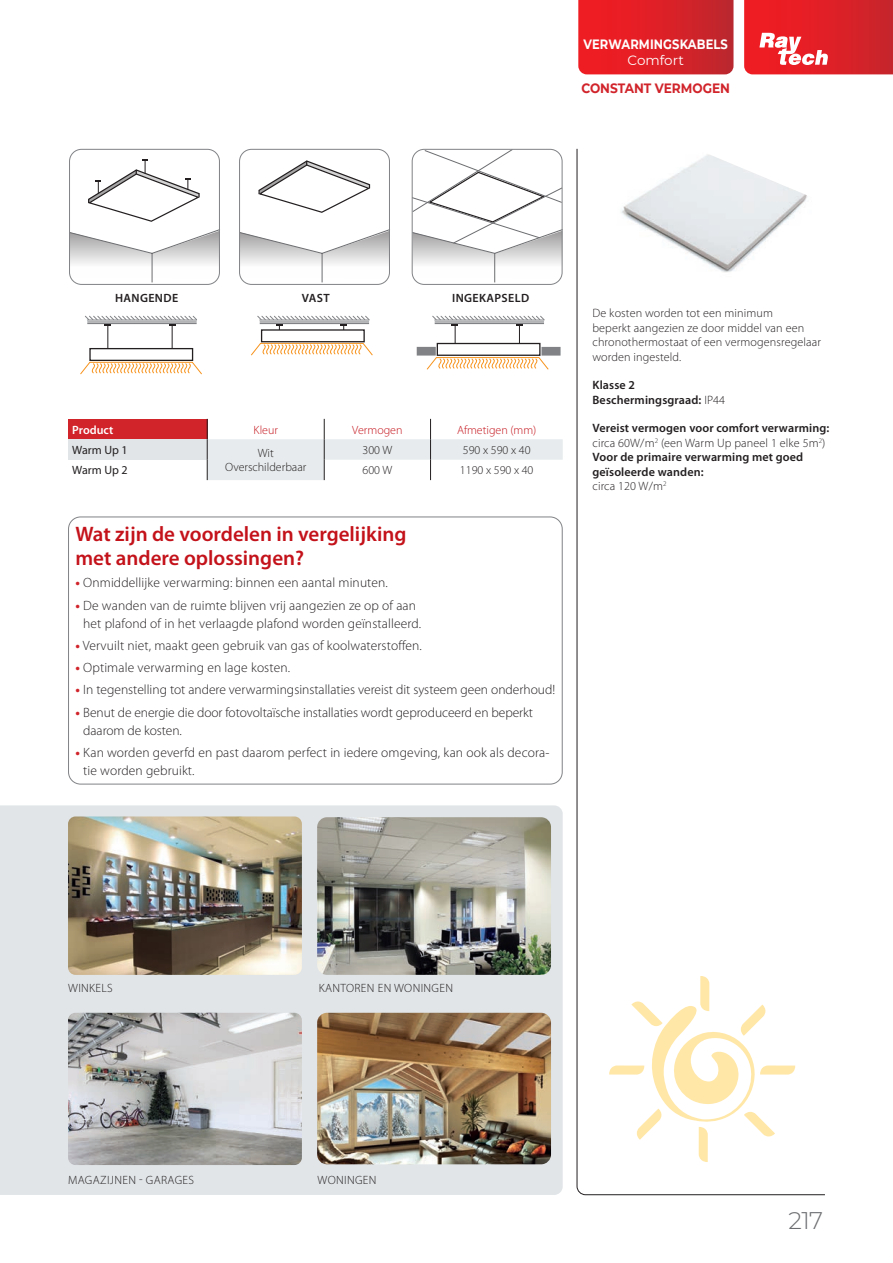
<style>
.page{position:relative;width:893px;height:1263px;background:#fff}
.page>*{position:absolute;margin:0;border:0;box-sizing:border-box;transform-origin:0 0}
.t1{font:300 24px "Montserrat";color:#6c6d70}
.TESTO_9_12{font:600 21px/24px "Myriad Pro";color:#c4121a}
.TESTO_9_12-2{font:300 13.5px/18px "Myriad Pro";letter-spacing:.01em;color:#231f20}
.t2{font:700 13.5px "Montserrat";letter-spacing:.01em;color:#fff;scale:.85 1}
.t3{font:700 13.5px "Montserrat";color:#d1232a;scale:.9 1}
.t4{font:13.5px "Montserrat";color:#fff}
.t5{font:300 12.15px/14.4px "Myriad Pro";letter-spacing:.01em;color:#231f20}
.t6{font:600 12.15px/14.4px "Myriad Pro";letter-spacing:.01em;color:#231f20}
.t7{font:300 12px "Myriad Pro";letter-spacing:.03em;color:#231f20}
.t8{font:300 12px/14.2px "Myriad Pro";color:#231f20;text-align:center}
.t9{font:300 12px "Myriad Pro";color:#c4121a}
.t10{font:600 12px "Myriad Pro";letter-spacing:.03em;color:#231f20}
.t11{font:12px "Myriad Pro";color:#231f20}
.t12{font:600 12px "Myriad Pro";color:#fff}
.s1{font-weight:700;color:#d1232a}
.s2{font-weight:300}
</style>
<div class="page">
<svg style="left:578px;top:0;width:155px;height:74px;background:#db2127"></svg>
<svg style="left:577px;top:148px;width:248px;height:1047px"></svg>
<svg style="left:744px;top:0;width:149px;height:74px;background:#e13036"></svg>
<div style="left:0;top:805px;width:563px;height:390px;background:#e1e5e8"></div>
<img style="left:618px;top:148px;width:207px;height:135px">
<svg style="left:88px;top:159px;width:112px;height:63px"></svg>
<svg style="left:258px;top:160px;width:113px;height:53px"></svg>
<svg style="left:417px;top:316px;width:144px;height:54px"></svg>
<div style="left:89px;top:348px;width:104px;height:13px;border:1px solid #231f20"></div>
<svg style="left:85px;top:316px;width:112px;height:33px"></svg>
<svg style="left:80px;top:362px;width:122px;height:13px"></svg>
<svg style="left:251px;top:343px;width:122px;height:13px"></svg>
<div style="left:261px;top:329px;width:104px;height:13px;border:1px solid #231f20"></div>
<svg style="left:257px;top:316px;width:112px;height:14px"></svg>
<svg style="left:69px;top:229px;width:151px;height:54px"></svg>
<svg style="left:239px;top:229px;width:151px;height:54px"></svg>
<svg style="left:411px;top:148px;width:150px;height:135px"></svg>
<div style="left:69px;top:149px;width:151px;height:136px;border:1px solid #808285;border-radius:12px"></div>
<div style="left:68px;top:516px;width:495px;height:268px;border:1px solid #808285;border-radius:12px"></div>
<div style="left:239px;top:149px;width:151px;height:136px;border:1px solid #808285;border-radius:12px"></div>
<div style="left:412px;top:149px;width:151px;height:136px;border:1px solid #808285;border-radius:12px"></div>
<svg style="left:68px;top:419px;width:495px;height:61px"></svg>
<img style="left:68px;top:816px;width:234px;height:159px">
<img style="left:317px;top:817px;width:234px;height:158px">
<img style="left:68px;top:1013px;width:234px;height:152px">
<img style="left:317px;top:1013px;width:234px;height:151px">
<svg style="left:609px;top:976px;width:186px;height:186px"></svg>
<p class="t2" style="left:584px;top:34px;width:171px">VERWARMINGSKABELS</p>
<p class="t4" style="left:628px;top:51px;width:58px">Comfort</p>
<p class="t3" style="left:581px;top:78px;width:167px">CONSTANT VERMOGEN</p>
<p class="t10" style="left:115px;top:290px;width:64px">HANGENDE</p>
<p class="t10" style="left:302px;top:290px;width:29px">VAST</p>
<p class="t10" style="left:452px;top:290px;width:79px">INGEKAPSELD</p>
<p class="t12" style="left:72px;top:422px;width:43px">Product</p>
<p class="t9" style="left:253px;top:422px;width:26px">Kleur</p>
<p class="t9" style="left:352px;top:422px;width:52px">Vermogen</p>
<p class="t9" style="left:457px;top:422px;width:81px">Afmetigen (mm)</p>
<p class="t11" style="left:72px;top:443px;width:57px">Warm Up 1</p>
<p class="t8" style="left:225px;top:446px;width:83px">Wit<br>Overschilderbaar</p>
<p class="t7" style="left:363px;top:443px;width:31px">300 W</p>
<p class="t7" style="left:463px;top:443px;width:69px">590 x 590 x 40</p>
<p class="t11" style="left:72px;top:463px;width:57px">Warm Up 2</p>
<p class="t7" style="left:363px;top:463px;width:31px">600 W</p>
<p class="t8" style="left:460px;top:463px;width:75px">1190 x 590 x 40</p>
<p class="TESTO_9_12" style="left:75px;top:521px;width:332px">Wat zijn de voordelen in vergelijking met andere oplossingen?</p>
<p class="TESTO_9_12-2" style="left:75px;top:574px;width:314px"><span class="s1">•</span> Onmiddellijke verwarming: binnen een aantal minuten.</p>
<p class="TESTO_9_12-2" style="left:75px;top:596px;width:347px;text-align:center"><span class="s1">•</span> De wanden van de ruimte blijven vrij aangezien ze op of aan het plafond of in het verlaagde plafond worden geïnstalleerd.</p>
<p class="TESTO_9_12-2" style="left:75px;top:636px;width:348px"><span class="s1">•</span> Vervuilt niet, maakt geen gebruik van gas of koolwaterstoffen.</p>
<p class="TESTO_9_12-2" style="left:75px;top:658px;width:216px"><span class="s1">•</span> Optimale verwarming en lage kosten.</p>
<p class="TESTO_9_12-2" style="left:75px;top:681px;width:481px"><span class="s1">•</span> In tegenstelling tot andere verwarmingsinstallaties vereist dit systeem geen onderhoud!</p>
<p class="TESTO_9_12-2" style="left:83px;top:703px;width:451px;text-indent:-8px"><span class="s1">•</span> Benut de energie die door fotovoltaïsche installaties wordt geproduceerd en beperkt daarom de kosten.</p>
<p class="TESTO_9_12-2" style="left:83px;top:743px;width:468px;text-indent:-8px"><span class="s1">•</span> Kan worden geverfd en past daarom perfect in iedere omgeving, kan ook als decora&shy;tie worden gebruikt.</p>
<p class="t5" style="left:592px;top:306px;width:230px">De kosten worden tot een minimum<br>beperkt aangezien ze door middel van een chronothermostaat of een vermogensregelaar worden ingesteld.</p>
<p class="t6" style="left:592px;top:378px;width:44px">Klasse 2</p>
<p class="t6" style="left:592px;top:392px;width:134px">Beschermingsgraad: <span class="s2">IP44</span></p>
<p class="t6" style="left:592px;top:421px;width:238px">Vereist vermogen voor comfort verwarming:</p>
<p class="t5" style="left:592px;top:435px;width:234px">circa 60W/m<sup>2</sup> (een Warm Up paneel 1 elke 5m<sup>2</sup>)</p>
<p class="t6" style="left:592px;top:450px;width:212px">Voor de primaire verwarming met goed geïsoleerde wanden:</p>
<p class="t5" style="left:592px;top:479px;width:76px">circa 120 W/m<sup>2</sup></p>
<p class="t7" style="left:68px;top:981px;width:46px">WINKELS</p>
<p class="t7" style="left:319px;top:981px;width:136px">KANTOREN EN WONINGEN</p>
<p class="t7" style="left:68px;top:1172px;width:127px">MAGAZIJNEN - GARAGES</p>
<p class="t7" style="left:317px;top:1172px;width:61px">WONINGEN</p>
<h1 class="t1" style="left:788px;top:1204px;width:36px">217</h1>
</div>
